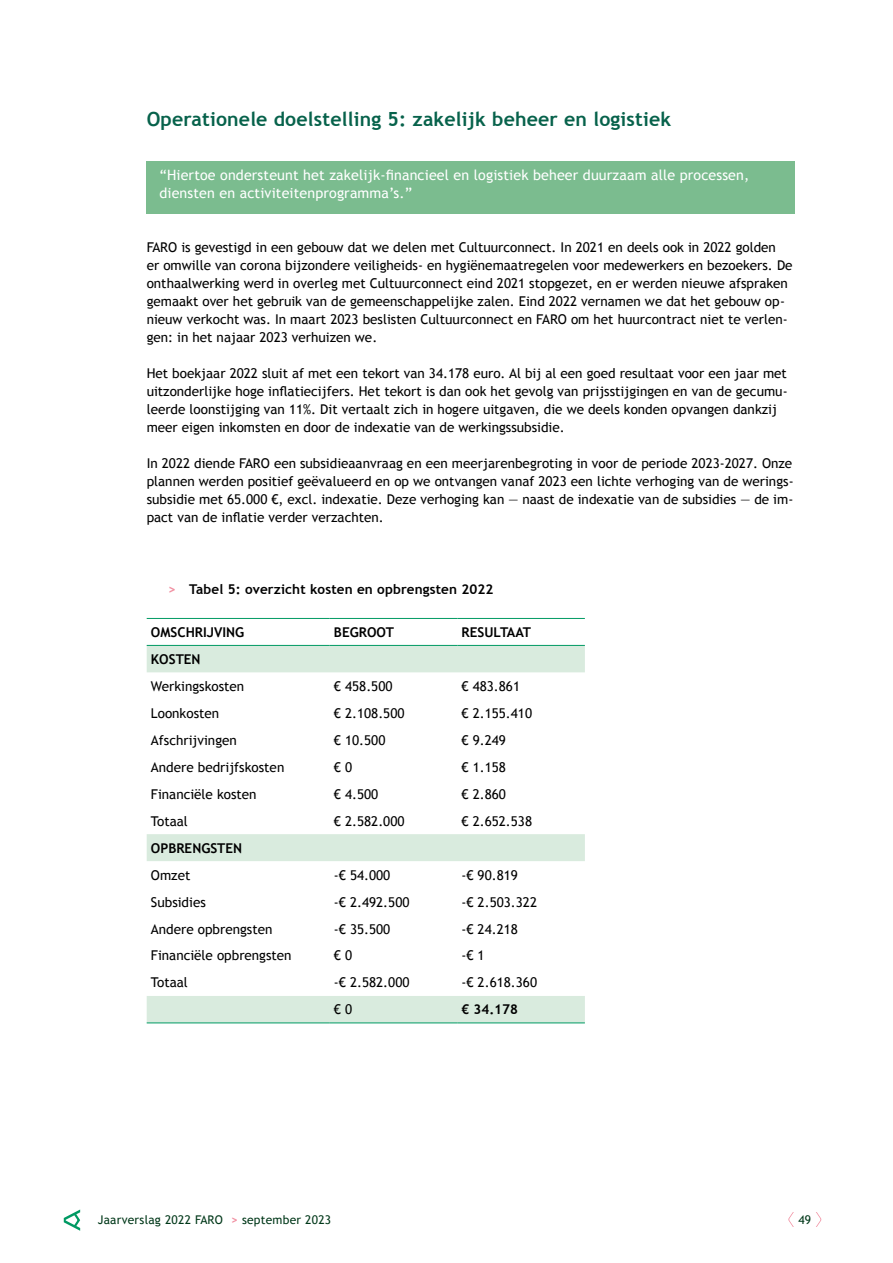
<style>
.page{position:relative;width:893px;height:1263px;background:#fff}
.page>*{position:absolute;margin:0;border:0;box-sizing:border-box;transform-origin:0 0}
.t1{font:700 19.5px "Trebuchet MS";letter-spacing:.01em;color:#07624b}
.t2{font:14.25px/18px "Trebuchet MS";letter-spacing:.01em;color:#fff}
.t3{font:13.5px/18px "Trebuchet MS";color:#000}
.t4{font:700 13.5px "Trebuchet MS";color:#000}
.t5{font:12px "Trebuchet MS";letter-spacing:.02em;color:#003819}
.s1{color:#f18fa1}
.s2{font-weight:700;color:#f18fa1}
</style>
<div class="page">
<svg style="left:788px;top:1212px;width:6px;height:15px"></svg>
<svg style="left:816px;top:1212px;width:5px;height:15px"></svg>
<svg style="left:64px;top:1209px;width:16px;height:22px"></svg>
<div style="left:147px;top:161px;width:648px;height:53px;background:#7bbc8f"></div>
<svg style="left:147px;top:646px;width:438px;height:376px"></svg>
<hr style="left:147px;top:618px;width:183px;height:1px;background:#009a63">
<hr style="left:330px;top:618px;width:127px;height:1px;background:#009a63">
<hr style="left:457px;top:618px;width:128px;height:1px;background:#009a63">
<hr style="left:147px;top:645px;width:183px;height:1px;background:#009a63">
<hr style="left:330px;top:645px;width:127px;height:1px;background:#009a63">
<hr style="left:457px;top:645px;width:128px;height:1px;background:#009a63">
<hr style="left:147px;top:1022px;width:183px;height:1px;background:#009a63">
<hr style="left:330px;top:1022px;width:127px;height:1px;background:#009a63">
<hr style="left:457px;top:1022px;width:128px;height:1px;background:#009a63">
<h1 class="t1" style="left:147px;top:107px;width:526px">Operationele doelstelling 5: zakelijk beheer en logistiek</h1>
<p class="t2" style="left:159px;top:166px;width:591px">“Hiertoe ondersteunt het zakelijk-financieel en logistiek beheer duurzaam alle processen, diensten en activiteitenprogramma’s.”</p>
<p class="t3" style="left:147px;top:238px;width:647px">FARO is gevestigd in een gebouw dat we delen met Cultuurconnect. In 2021 en deels ook in 2022 golden<br>er omwille van corona bijzondere veiligheids- en hygiënemaatregelen voor medewerkers en bezoekers. De onthaalwerking werd in overleg met Cultuurconnect eind 2021 stopgezet, en er werden nieuwe afspraken gemaakt over het gebruik van de gemeenschappelijke zalen. Eind 2022 vernamen we dat het gebouw op&shy;nieuw verkocht was. In maart 2023 beslisten Cultuurconnect en FARO om het huurcontract niet te verlen&shy;gen: in het najaar 2023 verhuizen we.</p>
<p class="t3" style="left:147px;top:364px;width:643px">Het boekjaar 2022 sluit af met een tekort van 34.178 euro. Al bij al een goed resultaat voor een jaar met uitzonderlijke hoge inflatiecijfers. Het tekort is dan ook het gevolg van prijsstijgingen en van de gecumu&shy;leerde loonstijging van 11%. Dit vertaalt zich in hogere uitgaven, die we deels konden opvangen dankzij meer eigen inkomsten en door de indexatie van de werkingssubsidie.</p>
<p class="t3" style="left:147px;top:454px;width:649px;text-align:justify">In 2022 diende FARO een subsidieaanvraag en een meerjarenbegroting in voor de periode 2023-2027. Onze plannen werden positief geëvalueerd en op we ontvangen vanaf 2023 een lichte verhoging van de werings&shy;subsidie met 65.000 €, excl. indexatie. Deze verhoging kan — naast de indexatie van de subsidies — de im&shy;pact van de inflatie verder verzachten.</p>
<p class="t4" style="left:168px;top:581px;width:327px"><span class="s1">&gt;</span> Tabel 5: overzicht kosten en opbrengsten 2022</p>
<p class="t4" style="left:151px;top:624px;width:95px">OMSCHRIJVING</p>
<p class="t4" style="left:334px;top:624px;width:62px">BEGROOT</p>
<p class="t4" style="left:462px;top:624px;width:71px">RESULTAAT</p>
<p class="t4" style="left:151px;top:651px;width:51px">KOSTEN</p>
<p class="t3" style="left:151px;top:677px;width:95px">Werkingskosten</p>
<p class="t3" style="left:334px;top:677px;width:60px">€ 458.500</p>
<p class="t3" style="left:462px;top:677px;width:60px">€ 483.861</p>
<p class="t3" style="left:151px;top:704px;width:70px">Loonkosten</p>
<p class="t3" style="left:334px;top:704px;width:72px">€ 2.108.500</p>
<p class="t3" style="left:462px;top:704px;width:72px">€ 2.155.410</p>
<p class="t3" style="left:151px;top:731px;width:87px">Afschrijvingen</p>
<p class="t3" style="left:334px;top:731px;width:53px">€ 10.500</p>
<p class="t3" style="left:462px;top:731px;width:46px">€ 9.249</p>
<p class="t3" style="left:151px;top:758px;width:135px">Andere bedrijfskosten</p>
<p class="t3" style="left:334px;top:758px;width:20px">€ 0</p>
<p class="t3" style="left:462px;top:758px;width:46px">€ 1.158</p>
<p class="t3" style="left:151px;top:785px;width:107px">Financiële kosten</p>
<p class="t3" style="left:334px;top:785px;width:46px">€ 4.500</p>
<p class="t3" style="left:462px;top:785px;width:46px">€ 2.860</p>
<p class="t3" style="left:151px;top:812px;width:38px">Totaal</p>
<p class="t3" style="left:334px;top:812px;width:72px">€ 2.582.000</p>
<p class="t3" style="left:462px;top:812px;width:72px">€ 2.652.538</p>
<p class="t4" style="left:151px;top:839px;width:93px">OPBRENGSTEN</p>
<p class="t3" style="left:151px;top:866px;width:41px">Omzet</p>
<p class="t3" style="left:334px;top:866px;width:58px">-€ 54.000</p>
<p class="t3" style="left:462px;top:866px;width:58px">-€ 90.819</p>
<p class="t3" style="left:151px;top:893px;width:56px">Subsidies</p>
<p class="t3" style="left:334px;top:893px;width:77px">-€ 2.492.500</p>
<p class="t3" style="left:462px;top:893px;width:77px">-€ 2.503.322</p>
<p class="t3" style="left:151px;top:920px;width:123px">Andere opbrengsten</p>
<p class="t3" style="left:334px;top:920px;width:58px">-€ 35.500</p>
<p class="t3" style="left:462px;top:920px;width:58px">-€ 24.218</p>
<p class="t3" style="left:151px;top:947px;width:142px">Financiële opbrengsten</p>
<p class="t3" style="left:334px;top:947px;width:20px">€ 0</p>
<p class="t3" style="left:462px;top:947px;width:25px">-€ 1</p>
<p class="t3" style="left:151px;top:974px;width:38px">Totaal</p>
<p class="t3" style="left:334px;top:974px;width:77px">-€ 2.582.000</p>
<p class="t3" style="left:462px;top:974px;width:77px">-€ 2.618.360</p>
<p class="t3" style="left:334px;top:1001px;width:20px">€ 0</p>
<p class="t4" style="left:462px;top:1001px;width:58px">€ 34.178</p>
<p class="t5" style="left:98px;top:1213px;width:235px">Jaarverslag 2022 FARO <span class="s2">&gt;</span> september 2023</p>
<p class="t5" style="left:798px;top:1213px;width:14px">49</p>
</div>
